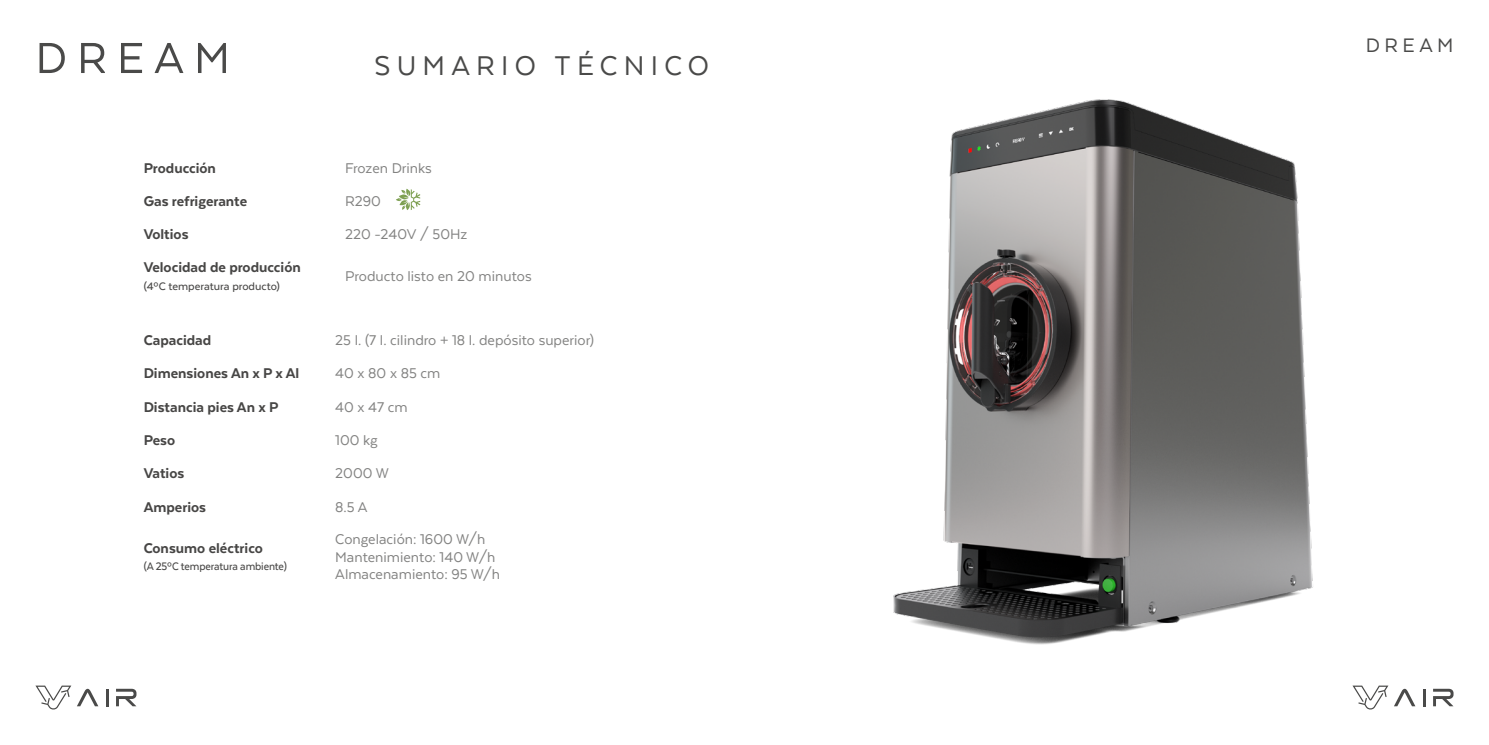
<style>
.page{position:relative;width:1489px;height:745px;background:#fff}
.page>*{position:absolute;margin:0;border:0;box-sizing:border-box;transform-origin:0 0}
.t1{font:50px "Texta";letter-spacing:.2em;color:#4a4a49}
.t2{font:31.25px "Texta";letter-spacing:.2em;color:#4a4a49}
.t3{font:22.5px "Texta";letter-spacing:.2em;color:#4a4a49}
.t4{font:16.25px/17.5px "Texta";color:#828281}
.t5{font:800 16.25px "Texta";color:#474645}
.t6{font:500 12.5px "Texta";letter-spacing:-.01em;color:#474645;scale:.95 1}
.t7{font:500 12.5px "Texta";letter-spacing:-.01em;color:#474645}
</style>
<div class="page">
<svg style="left:77px;top:688px;width:21px;height:17px"></svg>
<hr style="left:106px;top:688px;width:3px;height:17px;background:#4a4a49">
<svg style="left:116px;top:688px;width:20px;height:17px"></svg>
<svg style="left:35px;top:685px;width:36px;height:24px"></svg>
<svg style="left:396px;top:189px;width:24px;height:21px"></svg>
<img style="left:893px;top:99px;width:561px;height:611px">
<h1 class="t1" style="left:35px;top:32px;width:196px">DREAM</h1>
<h2 class="t2" style="left:374px;top:50px;width:336px">SUMARIO TÉCNICO</h2>
<p class="t5" style="left:144px;top:159px;width:74px">Producción</p>
<p class="t4" style="left:345px;top:159px;width:88px">Frozen Drinks</p>
<p class="t5" style="left:144px;top:192px;width:105px">Gas refrigerante</p>
<p class="t4" style="left:345px;top:192px;width:37px">R290</p>
<p class="t5" style="left:144px;top:226px;width:46px">Voltios</p>
<p class="t4" style="left:345px;top:225px;width:124px">220 -240V / 50Hz</p>
<p class="t5" style="left:144px;top:259px;width:159px">Velocidad de producción</p>
<p class="t7" style="left:144px;top:279px;width:138px">(4ºC temperatura producto)</p>
<p class="t4" style="left:345px;top:267px;width:188px">Producto listo en 20 minutos</p>
<p class="t5" style="left:144px;top:331px;width:69px">Capacidad</p>
<p class="t4" style="left:335px;top:331px;width:260px">25 l. (7 l. cilindro + 18 l. depósito superior)</p>
<p class="t5" style="left:144px;top:364px;width:157px">Dimensiones An x P x Al</p>
<p class="t4" style="left:335px;top:364px;width:106px">40 x 80 x 85 cm</p>
<p class="t5" style="left:144px;top:398px;width:136px">Distancia pies An x P</p>
<p class="t4" style="left:335px;top:397px;width:74px">40 x 47 cm</p>
<p class="t5" style="left:144px;top:431px;width:33px">Peso</p>
<p class="t4" style="left:335px;top:431px;width:44px">100 kg</p>
<p class="t5" style="left:144px;top:464px;width:42px">Vatios</p>
<p class="t4" style="left:335px;top:464px;width:55px">2000 W</p>
<p class="t5" style="left:144px;top:498px;width:64px">Amperios</p>
<p class="t4" style="left:335px;top:497px;width:34px">8.5 A</p>
<p class="t5" style="left:144px;top:539px;width:121px">Consumo eléctrico</p>
<p class="t6" style="left:144px;top:560px;width:152px">(A 25ºC temperatura ambiente)</p>
<p class="t4" style="left:335px;top:530px;width:166px">Congelación: 1600 W/h<br>Mantenimiento: 140 W/h<br>Almacenamiento: 95 W/h</p>
<h3 class="t3" style="left:1365px;top:34px;width:89px">DREAM</h3>
</div>
